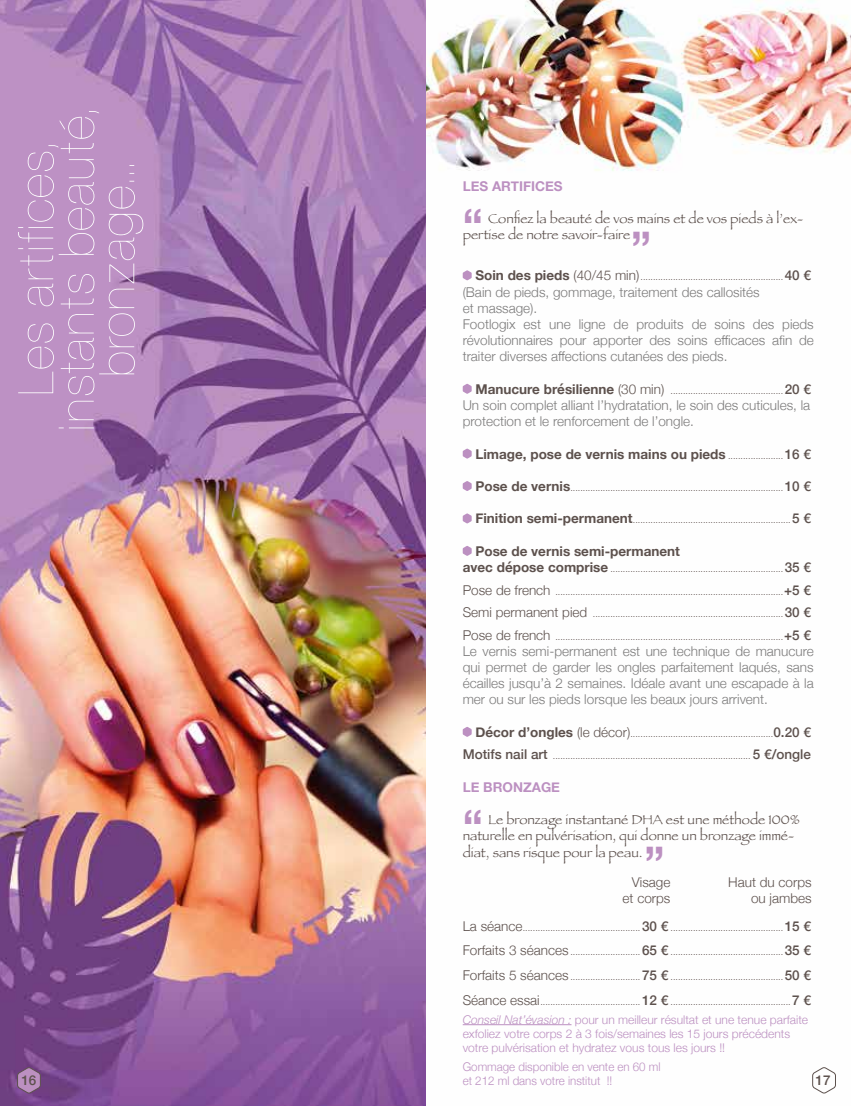
<style>
.page{position:relative;width:851px;height:1106px;background:#fff}
.page>*{position:absolute;margin:0;border:0;box-sizing:border-box;transform-origin:0 0}
.t1{font:52.5px/40.5px "Nimbus San DCE Ultr Ligh";color:#fff;text-align:center}
.t2{font:700 43.5px "Helvetica Neue";color:#bc90c1}
.t3{font:300 13.5px/16.2px "Helvetica Neue";color:#7c7b7b}
.t4{font:13.5px/16.2px "Papyrus";color:#5d514d}
.t5{font:700 13.5px "Helvetica Neue";color:#5d514d}
.t6{font:300 13.5px/16.2px "Helvetica Neue";color:#5d514d;text-align:right}
.t7{font:700 13.5px "Helvetica Neue";color:#bc90c1}
.t8{font:500 13.5px "Helvetica Neue";color:#5d514d}
.t9{font:300 12px/14.4px "Helvetica Neue";color:#bc90c1}
.t10{font:300 12px/14.4px "Helvetica Neue";color:#bc90c1;scale:.96 1}
.t11{font:300 9px "Helvetica Neue";color:#5d514d}
.s1{font-weight:700;font-size:13.5px}
.s2{font-size:13.5px}
.s3{font-weight:500;font-size:13.5px}
.s4{font-weight:300;font-size:9px}
.s5{font-weight:500}
.s6{font-style:italic}
</style>
<div class="page">
<img style="left:425px;top:0;width:425px;height:1106px">
<hr style="left:462px;top:1024px;width:109px;height:1px;background:#bc90c1">
<svg style="left:462px;top:270px;width:9px;height:10px"></svg>
<svg style="left:462px;top:384px;width:9px;height:10px"></svg>
<svg style="left:462px;top:448px;width:9px;height:10px"></svg>
<svg style="left:462px;top:481px;width:9px;height:10px"></svg>
<svg style="left:462px;top:513px;width:9px;height:10px"></svg>
<svg style="left:462px;top:546px;width:9px;height:10px"></svg>
<svg style="left:462px;top:727px;width:9px;height:9px"></svg>
<img style="left:0;top:0;width:425px;height:1106px">
<svg style="left:812px;top:1067px;width:23px;height:26px"></svg>
<svg style="left:17px;top:1067px;width:24px;height:26px"></svg>
<h1 class="t1" style="left:17px;top:432px;width:326px;rotate:-90deg">Les artifices, instants beauté, bronzage…</h1>
<h3 class="t7" style="left:462px;top:175px;width:101px">LES ARTIFICES</h3>
<h3 class="t4" style="left:462px;top:210px;width:342px;text-indent:26px">Confiez la beauté de vos mains et de vos pieds à l’ex&shy;pertise de notre savoir-faire</h3>
<p class="t11" style="left:475px;top:270px;width:337px"><span class="s1">Soin des pieds</span> <span class="s2">(40/45 min)</span>......................................................... <span class="s3">40 €</span></p>
<h3 class="t3" style="left:462px;top:282px;width:352px">(Bain de pieds, gommage, traitement des callosités<br>et massage).<br>Footlogix est une ligne de produits de soins des pieds révolutionnaires pour apporter des soins efficaces afin de traiter diverses affections cutanées des pieds.</h3>
<p class="t11" style="left:475px;top:383px;width:337px"><span class="s1">Manucure brésilienne</span> <span class="s2">(30 min)</span> ............................................. <span class="s3">20 €</span></p>
<h3 class="t3" style="left:462px;top:396px;width:349px">Un soin complet alliant l’hydratation, le soin des cuticules, la protection et le renforcement de l’ongle.</h3>
<h3 class="t5" style="left:475px;top:443px;width:337px">Limage, pose de vernis mains ou pieds <span class="s4">......................</span> <span class="s5">16 €</span></h3>
<p class="t11" style="left:475px;top:480px;width:337px"><span class="s1">Pose de vernis</span>..................................................................................... <span class="s3">10 €</span></p>
<p class="t11" style="left:475px;top:513px;width:337px"><span class="s1">Finition semi-permanent</span>............................................................... <span class="s3">5 €</span></p>
<h3 class="t5" style="left:475px;top:540px;width:206px">Pose de vernis semi-permanent</h3>
<p class="t11" style="left:462px;top:561px;width:350px"><span class="s1">avec dépose comprise</span> ..................................................................... <span class="s3">35 €</span></p>
<p class="t11" style="left:462px;top:584px;width:350px"><span class="s2">Pose de french</span> ...........................................................................................<span class="s3">+5 €</span></p>
<p class="t11" style="left:462px;top:606px;width:350px"><span class="s2">Semi permanent pied</span> ............................................................................ <span class="s3">30 €</span></p>
<p class="t11" style="left:462px;top:629px;width:350px"><span class="s2">Pose de french</span> ...........................................................................................<span class="s3">+5 €</span></p>
<h3 class="t3" style="left:462px;top:642px;width:352px;text-align:justify">Le vernis semi-permanent est une technique de manucure qui permet de garder les ongles parfaitement laqués, sans écailles jusqu’à 2 semaines. Idéale avant une escapade à la mer ou sur les pieds lorsque les beaux jours arrivent.</h3>
<p class="t11" style="left:475px;top:726px;width:337px"><span class="s1">Décor d’ongles</span> <span class="s2">(le décor)</span>.........................................................<span class="s3">0.20 €</span></p>
<p class="t11" style="left:462px;top:749px;width:350px"><span class="s3">Motifs nail art</span> ............................................................................... <span class="s3">5 €/ongle</span></p>
<h3 class="t7" style="left:462px;top:776px;width:99px">LE BRONZAGE</h3>
<h3 class="t4" style="left:462px;top:811px;width:339px;text-indent:26px">Le bronzage instantané DHA est une méthode 100% naturelle en pulvérisation, qui donne un bronzage immé&shy;diat, sans risque pour la peau.</h3>
<h2 class="t2" style="left:462px;top:190px;width:22px">“</h2>
<h2 class="t2" style="left:631px;top:213px;width:22px">”</h2>
<h2 class="t2" style="left:462px;top:791px;width:22px">“</h2>
<h2 class="t2" style="left:644px;top:828px;width:22px">”</h2>
<h3 class="t6" style="left:622px;top:873px;width:49px">Visage et corps</h3>
<h3 class="t6" style="left:728px;top:873px;width:85px">Haut du corps ou jambes</h3>
<p class="t11" style="left:462px;top:920px;width:350px"><span class="s2">La séance</span>............................................... <span class="s3">30 €</span> ............................................. <span class="s3">15 €</span></p>
<p class="t11" style="left:462px;top:945px;width:350px"><span class="s2">Forfaits 3 séances</span> ............................ <span class="s3">65 €</span> ............................................. <span class="s3">35 €</span></p>
<p class="t11" style="left:462px;top:969px;width:350px"><span class="s2">Forfaits 5 séances</span> ............................ <span class="s3">75 €</span> ............................................. <span class="s3">50 €</span></p>
<p class="t11" style="left:462px;top:994px;width:350px"><span class="s2">Séance essai</span>........................................ <span class="s3">12 €</span> ................................................ <span class="s3">7 €</span></p>
<h3 class="t9" style="left:462px;top:1011px;width:347px"><span class="s6">Conseil Nat’évasion :</span> pour un meilleur résultat et une tenue parfaite exfoliez votre corps 2 à 3 fois/semaines les 15 jours précédents votre pulvérisation et hydratez vous tous les jours !!</h3>
<h3 class="t10" style="left:462px;top:1058px;width:208px">Gommage disponible en vente en 60 ml et 212 ml dans votre institut !!</h3>
<h3 class="t8" style="left:21px;top:1069px;width:17px">16</h3>
<h3 class="t8" style="left:815px;top:1069px;width:17px">17</h3>
</div>
